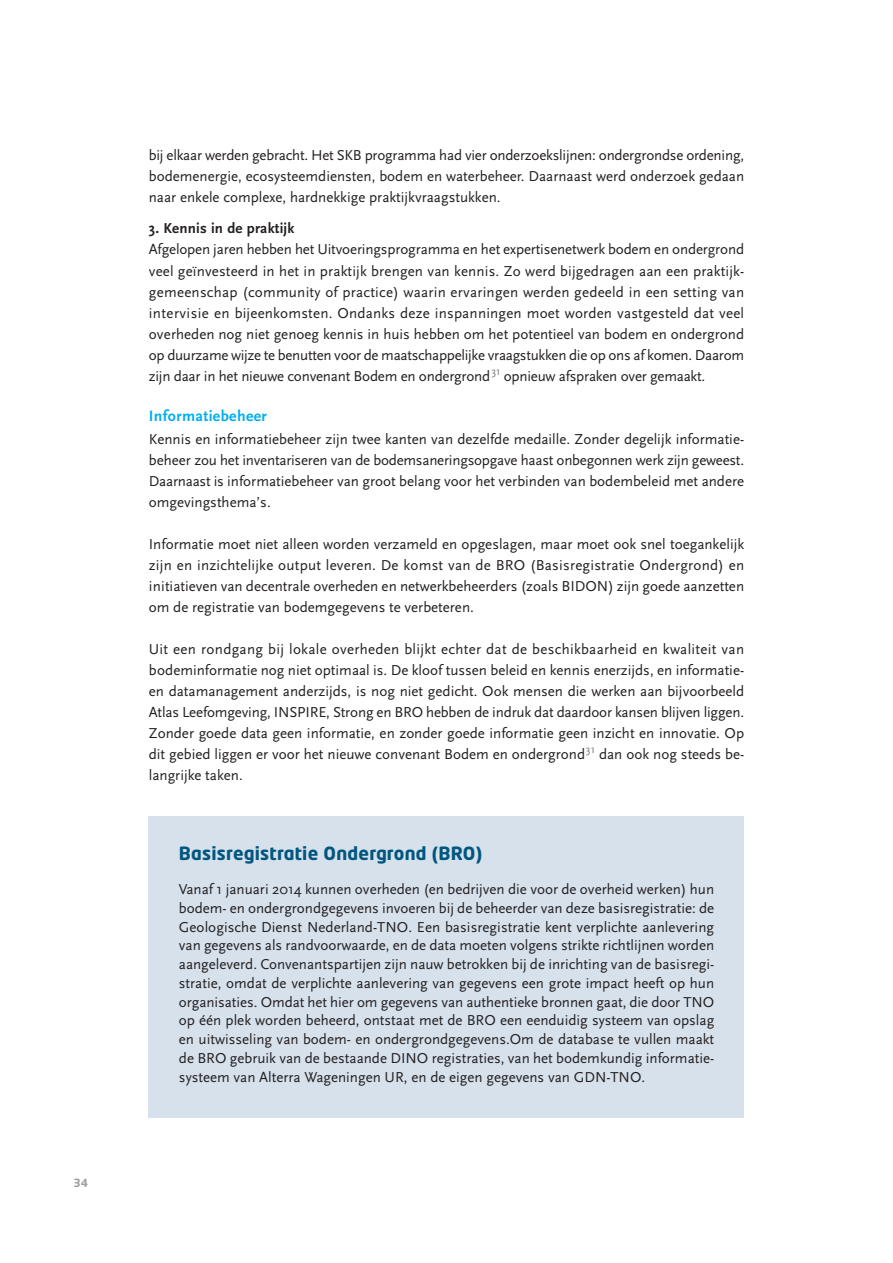
<style>
.page{position:relative;width:893px;height:1263px;background:#fff}
.page>*{position:absolute;margin:0;border:0;box-sizing:border-box;transform-origin:0 0}
.t1{font:700 18px "Neo Tech Std";letter-spacing:.015em;color:#00567e}
.t2{font:700 15.75px "AD Scala Sans";letter-spacing:.025em;color:#00aeef}
.t3{font:15px/21px "AD Scala Sans Romein";color:#231f20;text-align:justify}
.t4{font:700 15px "AD Scala Sans";letter-spacing:.015em;color:#231f20}
.t5{font:700 11.25px "Neo Tech Std";color:#a0a1a5}
</style>
<div class="page">
<div style="left:149px;top:816px;width:595px;height:302px;background:#d6e1ec"></div>
<p class="t5" style="left:74px;top:1178px;width:16px">34</p>
<p class="t3" style="left:149px;top:146px;width:597px">bij elkaar werden gebracht. Het SKB programma had vier onderzoekslijnen: ondergrondse ordening, bodemenergie, ecosysteemdiensten, bodem en waterbeheer. Daarnaast werd onderzoek gedaan naar enkele complexe, hardnekkige praktijkvraagstukken.</p>
<p class="t4" style="left:149px;top:223px;width:147px">3. Kennis in de praktijk</p>
<p class="t3" style="left:149px;top:240px;width:597px">Afgelopen jaren hebben het Uitvoeringsprogramma en het expertisenetwerk bodem en ondergrond veel geïnvesteerd in het in praktijk brengen van kennis. Zo werd bijgedragen aan een praktijk&shy;gemeenschap (community of practice) waarin ervaringen werden gedeeld in een setting van intervisie en bijeenkomsten. Ondanks deze inspanningen moet worden vastgesteld dat veel overheden nog niet genoeg kennis in huis hebben om het potentieel van bodem en ondergrond op duurzame wijze te benutten voor de maatschappelijke vraagstukken die op ons af komen. Daarom zijn daar in het nieuwe convenant Bodem en ondergrond<sup>31</sup> opnieuw afspraken over gemaakt.</p>
<p class="t2" style="left:149px;top:409px;width:119px">Informatiebeheer</p>
<p class="t3" style="left:149px;top:429px;width:597px">Kennis en informatiebeheer zijn twee kanten van dezelfde medaille. Zonder degelijk informatie&shy;beheer zou het inventariseren van de bodemsaneringsopgave haast onbegonnen werk zijn geweest.<br>Daarnaast is informatiebeheer van groot belang voor het verbinden van bodembeleid met andere omgevingsthema’s.</p>
<p class="t3" style="left:149px;top:534px;width:597px">Informatie moet niet alleen worden verzameld en opgeslagen, maar moet ook snel toegankelijk zijn en inzichtelijke output leveren. De komst van de BRO (Basisregistratie Ondergrond) en initiatieven van decentrale overheden en netwerkbeheerders (zoals BIDON) zijn goede aanzetten om de registratie van bodemgegevens te verbeteren.</p>
<p class="t3" style="left:149px;top:639px;width:597px">Uit een rondgang bij lokale overheden blijkt echter dat de beschikbaarheid en kwaliteit van bodeminformatie nog niet optimaal is. De kloof tussen beleid en kennis enerzijds, en informatie&shy;en datamanagement anderzijds, is nog niet gedicht. Ook mensen die werken aan bijvoorbeeld Atlas Leefomgeving, INSPIRE, Strong en BRO hebben de indruk dat daardoor kansen blijven liggen.<br>Zonder goede data geen informatie, en zonder goede informatie geen inzicht en innovatie. Op dit gebied liggen er voor het nieuwe convenant Bodem en ondergrond<sup>31</sup> dan ook nog steeds be&shy;langrijke taken.</p>
<p class="t1" style="left:179px;top:846px;width:305px">Basisregistratie Ondergrond (BRO)</p>
<p class="t3" style="left:179px;top:881px;width:537px;line-height:18.8px">Vanaf 1 januari 2014 kunnen overheden (en bedrijven die voor de overheid werken) hun bodem- en ondergrondgegevens invoeren bij de beheerder van deze basisregistratie: de Geologische Dienst Nederland-TNO. Een basisregistratie kent verplichte aanlevering van gegevens als randvoorwaarde, en de data moeten volgens strikte richtlijnen worden aangeleverd. Convenantspartijen zijn nauw betrokken bij de inrichting van de basisregi&shy;stratie, omdat de verplichte aanlevering van gegevens een grote impact heeft op hun organisaties. Omdat het hier om gegevens van authentieke bronnen gaat, die door TNO op één plek worden beheerd, ontstaat met de BRO een eenduidig systeem van opslag en uitwisseling van bodem- en ondergrondgegevens.Om de database te vullen maakt de BRO gebruik van de bestaande DINO registraties, van het bodemkundig informatie&shy;systeem van Alterra Wageningen UR, en de eigen gegevens van GDN-TNO.</p>
</div>
